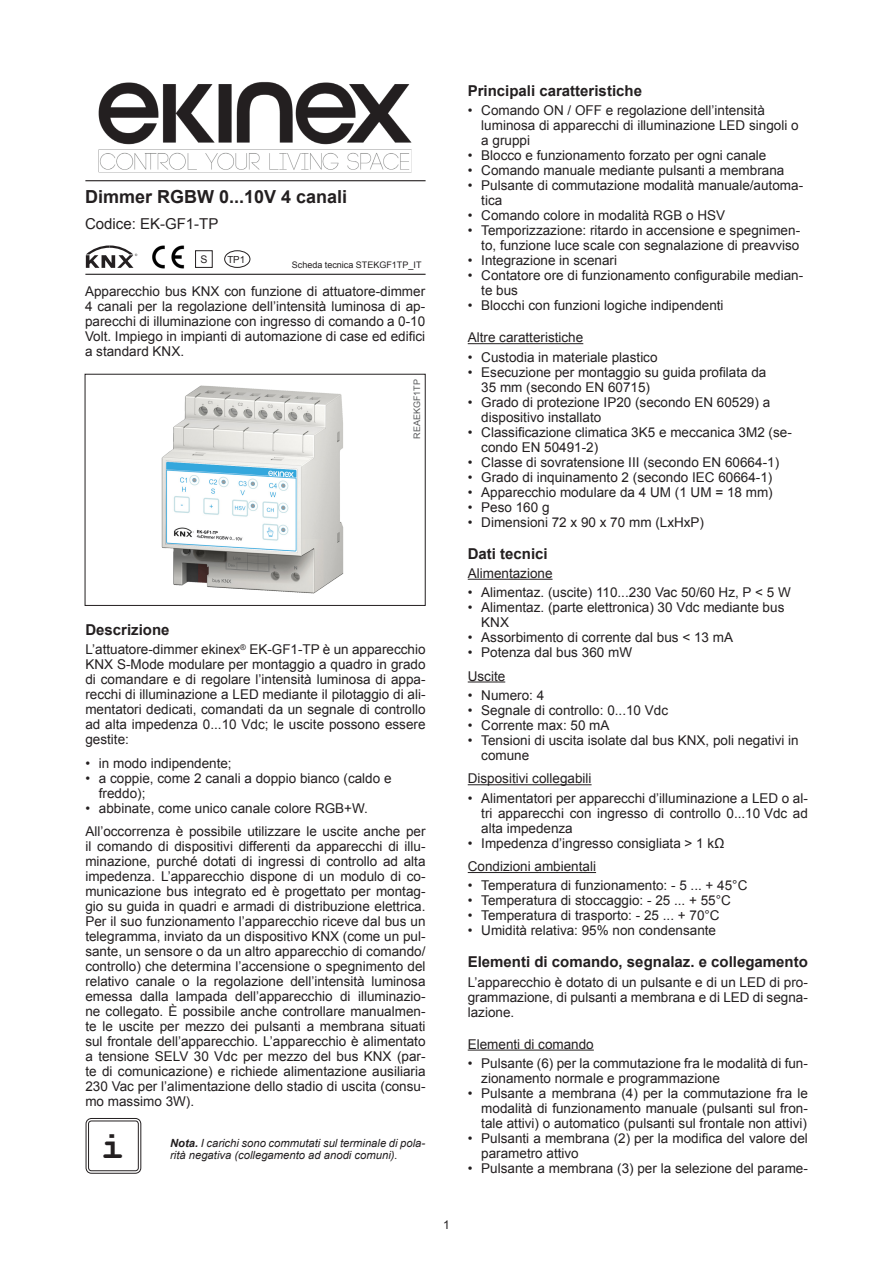
<style>
.page{position:relative;width:893px;height:1263px;background:#fff}
.page>*{position:absolute;margin:0;border:0;box-sizing:border-box;transform-origin:0 0}
.t1{font:700 39px "Courier New";color:#231f20}
.Titolo_scheda{font:700 18px "Arial";color:#231f20}
.titolo_paragrafo{font:700 15px "Arial";color:#231f20}
.Titolo_scheda-2{font:15px "Arial";color:#231f20}
.testo{font:13.5px/15px "Arial";color:#231f20}
.corpo_testo_base{font:13.5px/15px "Arial";color:#231f20;text-align:justify}
.corpo_testo_paragraf{font:13.5px/15px "Arial";color:#231f20;text-align:justify}
.sottotitolo{font:13.5px "Arial";color:#231f20}
.sottotitoli{font:13.5px "Arial";color:#231f20}
.t2{font:12px "Arial";color:#231f20}
.avvertenze{font:italic 11.25px "Arial";color:#231f20}
.numeri_immagini{font:10.5px "Arial";color:#231f20}
.numeri_immagini-2{font:9.75px "Arial";color:#231f20}
.codice_immagine{font:9px "Arial";color:#231f20}
.codice_immagine-2{font:9px "Arial";color:#57585a}
.s1{font-weight:700}
</style>
<div class="page">
<hr style="left:468px;top:343px;width:115px;height:1px;background:#231f20">
<hr style="left:468px;top:579px;width:85px;height:1px;background:#231f20">
<hr style="left:468px;top:681px;width:37px;height:1px;background:#231f20">
<hr style="left:468px;top:784px;width:124px;height:1px;background:#231f20">
<hr style="left:468px;top:872px;width:128px;height:1px;background:#231f20">
<hr style="left:468px;top:1049px;width:126px;height:1px;background:#231f20">
<img style="left:98px;top:82px;width:314px;height:91px">
<img style="left:161px;top:385px;width:183px;height:209px">
<div style="left:85px;top:374px;width:340px;height:232px;border:1px solid #231f20"></div>
<hr style="left:85px;top:180px;width:341px;height:1px;background:#231f20">
<hr style="left:85px;top:274px;width:341px;height:1px;background:#231f20">
<svg style="left:86px;top:245px;width:51px;height:23px"></svg>
<img style="left:152px;top:245px;width:33px;height:24px">
<div style="left:224px;top:250px;width:26px;height:18px;border:1px solid #231f20;border-radius:50%"></div>
<div style="left:195px;top:250px;width:18px;height:18px;border:1px solid #231f20"></div>
<div style="left:86px;top:1118px;width:55px;height:55px;border:1px solid #231f20;border-radius:6px"></div>
<div style="left:88px;top:1121px;width:51px;height:50px;border:1px solid #231f20;border-radius:3px"></div>
<p class="Titolo_scheda" style="left:85px;top:185px;width:264px">Dimmer RGBW 0...10V 4 canali</p>
<p class="Titolo_scheda-2" style="left:85px;top:214px;width:135px">Codice: EK-GF1-TP</p>
<p class="numeri_immagini" style="left:200px;top:252px;width:9px">S</p>
<p class="numeri_immagini-2" style="left:227px;top:253px;width:19px">TP1</p>
<p class="codice_immagine" style="left:292px;top:259px;width:131px">Scheda tecnica STEKGF1TP_IT</p>
<p class="corpo_testo_base" style="left:85px;top:284px;width:342px">Apparecchio bus KNX con funzione di attuatore-dimmer 4 canali per la regolazione dell’intensità luminosa di ap&shy;parecchi di illuminazione con ingresso di comando a 0-10<br>Volt. Impiego in impianti di automazione di case ed edifici a standard KNX.</p>
<p class="codice_immagine-2" style="left:411px;top:439px;width:61px;rotate:-90deg">REAEKGF1TP</p>
<p class="titolo_paragrafo" style="left:85px;top:619px;width:86px">Descrizione</p>
<p class="testo" style="left:85px;top:642px;width:342px;text-align:justify">L’attuatore-dimmer ekinex<sup>®</sup> EK-GF1-TP è un apparecchio KNX S-Mode modulare per montaggio a quadro in grado di comandare e di regolare l’intensità luminosa di appa&shy;recchi di illuminazione a LED mediante il pilotaggio di ali&shy;mentatori dedicati, comandati da un segnale di controllo ad alta impedenza 0...10 Vdc; le uscite possono essere gestite:</p>
<p class="testo" style="left:85px;top:755px;width:148px">• in modo indipendente;</p>
<p class="testo" style="left:99px;top:770px;width:294px;text-indent:-14px">• a coppie, come 2 canali a doppio bianco (caldo e freddo);</p>
<p class="testo" style="left:85px;top:800px;width:284px">• abbinate, come unico canale colore RGB+W.</p>
<p class="testo" style="left:85px;top:824px;width:342px;text-align:justify">All’occorrenza è possibile utilizzare le uscite anche per il comando di dispositivi differenti da apparecchi di illu&shy;minazione, purché dotati di ingressi di controllo ad alta impedenza. L’apparecchio dispone di un modulo di co&shy;municazione bus integrato ed è progettato per montag&shy;gio su guida in quadri e armadi di distribuzione elettrica.<br>Per il suo funzionamento l’apparecchio riceve dal bus un telegramma, inviato da un dispositivo KNX (come un pul&shy;sante, un sensore o da un altro apparecchio di comando/ controllo) che determina l’accensione o spegnimento del relativo canale o la regolazione dell’intensità luminosa emessa dalla lampada dell’apparecchio di illuminazio&shy;ne collegato. È possibile anche controllare manualmen&shy;te le uscite per mezzo dei pulsanti a membrana situati sul frontale dell’apparecchio. L’apparecchio è alimentato a tensione SELV 30 Vdc per mezzo del bus KNX (par&shy;te di comunicazione) e richiede alimentazione ausiliaria 230 Vac per l’alimentazione dello stadio di uscita (consu&shy;mo massimo 3W).</p>
<p class="t1" style="left:101px;top:1122px;width:25px">i</p>
<p class="avvertenze" style="left:170px;top:1136px;width:257px"><span class="s1">Nota.</span> I carichi sono commutati sul terminale di pola-</p>
<p class="avvertenze" style="left:170px;top:1148px;width:229px">rità negativa (collegamento ad anodi comuni).</p>
<p class="t2" style="left:443px;top:1217px;width:8px">1</p>
<p class="titolo_paragrafo" style="left:468px;top:81px;width:176px">Principali caratteristiche</p>
<p class="testo" style="left:481px;top:103px;width:319px;text-indent:-14px">• Comando ON / OFF e regolazione dell’intensità luminosa di apparecchi di illuminazione LED singoli o a gruppi</p>
<p class="testo" style="left:468px;top:148px;width:300px">• Blocco e funzionamento forzato per ogni canale</p>
<p class="testo" style="left:468px;top:163px;width:318px">• Comando manuale mediante pulsanti a membrana</p>
<p class="testo" style="left:481px;top:178px;width:323px;text-indent:-14px">• Pulsante di commutazione modalità manuale/automa&shy;tica</p>
<p class="testo" style="left:468px;top:208px;width:259px">• Comando colore in modalità RGB o HSV</p>
<p class="testo" style="left:468px;top:223px;width:334px;text-align:right">• Temporizzazione: ritardo in accensione e spegnimen&shy;to, funzione luce scale con segnalazione di preavviso</p>
<p class="testo" style="left:468px;top:253px;width:151px">• Integrazione in scenari</p>
<p class="testo" style="left:481px;top:268px;width:323px;text-indent:-14px">• Contatore ore di funzionamento configurabile median&shy;te bus</p>
<p class="testo" style="left:468px;top:298px;width:257px">• Blocchi con funzioni logiche indipendenti</p>
<p class="sottotitolo" style="left:468px;top:329px;width:117px">Altre caratteristiche</p>
<p class="testo" style="left:468px;top:349px;width:191px">• Custodia in materiale plastico</p>
<p class="testo" style="left:481px;top:364px;width:287px;text-indent:-14px">• Esecuzione per montaggio su guida profilata da<br>35 mm (secondo EN 60715)</p>
<p class="testo" style="left:481px;top:394px;width:290px;text-indent:-14px">• Grado di protezione IP20 (secondo EN 60529) a dispositivo installato</p>
<p class="testo" style="left:481px;top:424px;width:312px;text-indent:-14px">• Classificazione climatica 3K5 e meccanica 3M2 (se&shy;condo EN 50491-2)</p>
<p class="testo" style="left:468px;top:454px;width:313px">• Classe di sovratensione III (secondo EN 60664-1)</p>
<p class="testo" style="left:468px;top:469px;width:306px">• Grado di inquinamento 2 (secondo IEC 60664-1)</p>
<p class="testo" style="left:468px;top:484px;width:306px">• Apparecchio modulare da 4 UM (1 UM = 18 mm)</p>
<p class="testo" style="left:468px;top:499px;width:83px">• Peso 160 g</p>
<p class="testo" style="left:468px;top:514px;width:238px">• Dimensioni 72 x 90 x 70 mm (LxHxP)</p>
<p class="titolo_paragrafo" style="left:468px;top:543px;width:82px">Dati tecnici</p>
<p class="sottotitolo" style="left:468px;top:564px;width:86px">Alimentazione</p>
<p class="testo" style="left:468px;top:585px;width:325px">• Alimentaz. (uscite) 110...230 Vac 50/60 Hz, P &lt; 5 W</p>
<p class="testo" style="left:481px;top:600px;width:305px;text-indent:-14px">• Alimentaz. (parte elettronica) 30 Vdc mediante bus<br>KNX</p>
<p class="testo" style="left:468px;top:630px;width:267px">• Assorbimento di corrente dal bus &lt; 13 mA</p>
<p class="testo" style="left:468px;top:645px;width:166px">• Potenza dal bus 360 mW</p>
<p class="sottotitolo" style="left:468px;top:667px;width:39px">Uscite</p>
<p class="testo" style="left:468px;top:688px;width:78px">• Numero: 4</p>
<p class="testo" style="left:468px;top:703px;width:202px">• Segnale di controllo: 0...10 Vdc</p>
<p class="testo" style="left:468px;top:718px;width:143px">• Corrente max: 50 mA</p>
<p class="testo" style="left:481px;top:733px;width:319px;text-indent:-14px">• Tensioni di uscita isolate dal bus KNX, poli negativi in comune</p>
<p class="sottotitolo" style="left:468px;top:770px;width:125px">Dispositivi collegabili</p>
<p class="testo" style="left:481px;top:790px;width:328px;text-align:justify;text-indent:-14px">• Alimentatori per apparecchi d’illuminazione a LED o al&shy;tri apparecchi con ingresso di controllo 0...10 Vdc ad alta impedenza</p>
<p class="testo" style="left:468px;top:835px;width:258px">• Impedenza d’ingresso consigliata &gt; 1 kΩ</p>
<p class="sottotitolo" style="left:468px;top:857px;width:130px">Condizioni ambientali</p>
<p class="testo" style="left:468px;top:878px;width:281px">• Temperatura di funzionamento: - 5 ... + 45°C</p>
<p class="testo" style="left:468px;top:893px;width:265px">• Temperatura di stoccaggio: - 25 ... + 55°C</p>
<p class="testo" style="left:468px;top:908px;width:253px">• Temperatura di trasporto: - 25 ... + 70°C</p>
<p class="testo" style="left:468px;top:923px;width:250px">• Umidità relativa: 95% non condensante</p>
<p class="titolo_paragrafo" style="left:468px;top:952px;width:342px">Elementi di comando, segnalaz. e collegamento</p>
<p class="corpo_testo_paragraf" style="left:468px;top:974px;width:342px">L’apparecchio è dotato di un pulsante e di un LED di pro&shy;grammazione, di pulsanti a membrana e di LED di segna&shy;lazione.</p>
<p class="sottotitoli" style="left:468px;top:1035px;width:128px">Elementi di comando</p>
<p class="testo" style="left:481px;top:1056px;width:328px;text-indent:-14px">• Pulsante (6) per la commutazione fra le modalità di fun&shy;zionamento normale e programmazione</p>
<p class="testo" style="left:481px;top:1086px;width:328px;text-align:justify;text-indent:-14px">• Pulsante a membrana (4) per la commutazione fra le modalità di funzionamento manuale (pulsanti sul fron&shy;tale attivi) o automatico (pulsanti sul frontale non attivi)</p>
<p class="testo" style="left:481px;top:1131px;width:328px;text-indent:-14px">• Pulsanti a membrana (2) per la modifica del valore del parametro attivo</p>
<p class="testo" style="left:468px;top:1161px;width:342px">• Pulsante a membrana (3) per la selezione del parame-</p>
</div>
